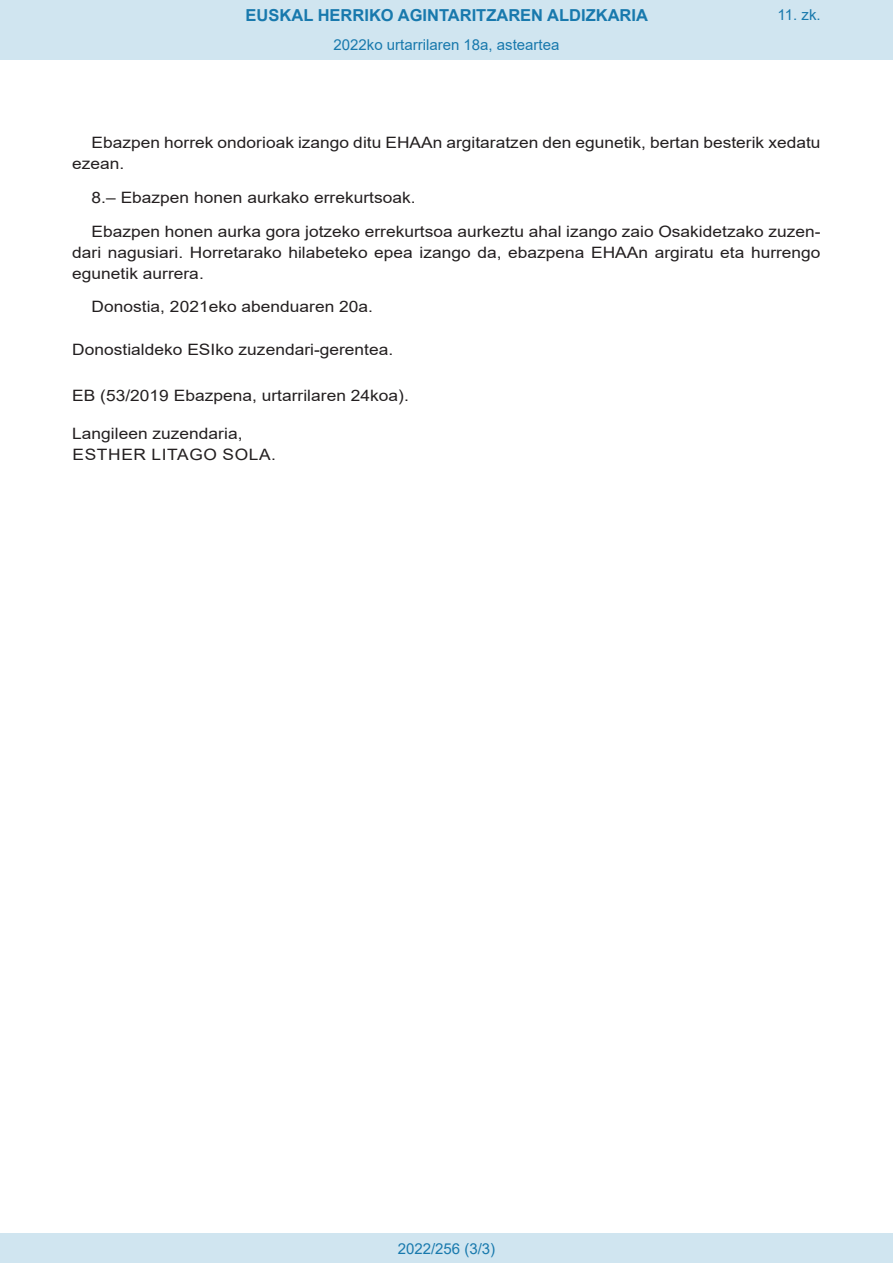
<style>
.page{position:relative;width:893px;height:1263px;background:#fff}
.page>*{position:absolute;margin:0;border:0;box-sizing:border-box;transform-origin:0 0}
.t1{font:700 16.5px "Arial";color:#1879ad}
.BOPVDetalle{font:15.6px/21px "Arial";color:#231f20;scale:1.11 1}
.BOPVDisposicionTitul{font:15.6px "Arial";color:#231f20;scale:1.11 1}
.BOPVFirmaLugFec{font:15.6px "Arial";color:#231f20;scale:1.11 1}
.BOPVFirmaPuesto{font:15.6px "Arial";color:#231f20;scale:1.11 1}
.BOPVFirmaNombre{font:15.6px "Arial";letter-spacing:.035em;color:#231f20;scale:1.11 1}
.Paginacion_Centro{font:15px "Arial";color:#1879ad}
</style>
<div class="page">
<div style="left:0;top:0;width:893px;height:60px;background:#d0e5f0"></div>
<div style="left:0;top:1233px;width:893px;height:30px;background:#d0e5f0"></div>
<p class="t1" style="left:246px;top:3px;width:404px">EUSKAL HERRIKO AGINTARITZAREN ALDIZKARIA</p>
<p class="Paginacion_Centro" style="left:333px;top:35px;width:227px">2022ko urtarrilaren 18a, asteartea</p>
<p class="Paginacion_Centro" style="left:778px;top:5px;width:45px">11. zk.</p>
<p class="BOPVDetalle" style="left:72px;top:132px;width:676px;text-indent:19px">Ebazpen horrek ondorioak izango ditu EHAAn argitaratzen den egunetik, bertan besterik xedatu ezean.</p>
<p class="BOPVDetalle" style="left:92px;top:187px;width:293px">8.– Ebazpen honen aurkako errekurtsoak.</p>
<p class="BOPVDetalle" style="left:72px;top:221px;width:676px;text-align:justify;text-indent:19px">Ebazpen honen aurka gora jotzeko errekurtsoa aurkeztu ahal izango zaio Osakidetzako zuzen&shy;dari nagusiari. Horretarako hilabeteko epea izango da, ebazpena EHAAn argiratu eta hurrengo egunetik aurrera.</p>
<p class="BOPVFirmaLugFec" style="left:92px;top:296px;width:255px">Donostia, 2021eko abenduaren 20a.</p>
<p class="BOPVDisposicionTitul" style="left:72px;top:338px;width:291px">Donostialdeko ESIko zuzendari-gerentea.</p>
<p class="BOPVDisposicionTitul" style="left:72px;top:385px;width:305px">EB (53/2019 Ebazpena, urtarrilaren 24koa).</p>
<p class="BOPVFirmaPuesto" style="left:72px;top:423px;width:155px">Langileen zuzendaria,</p>
<p class="BOPVFirmaNombre" style="left:73px;top:444px;width:185px">ESTHER LITAGO SOLA.</p>
<p class="Paginacion_Centro" style="left:398px;top:1238px;width:99px">2022/256 (3/3)</p>
</div>
